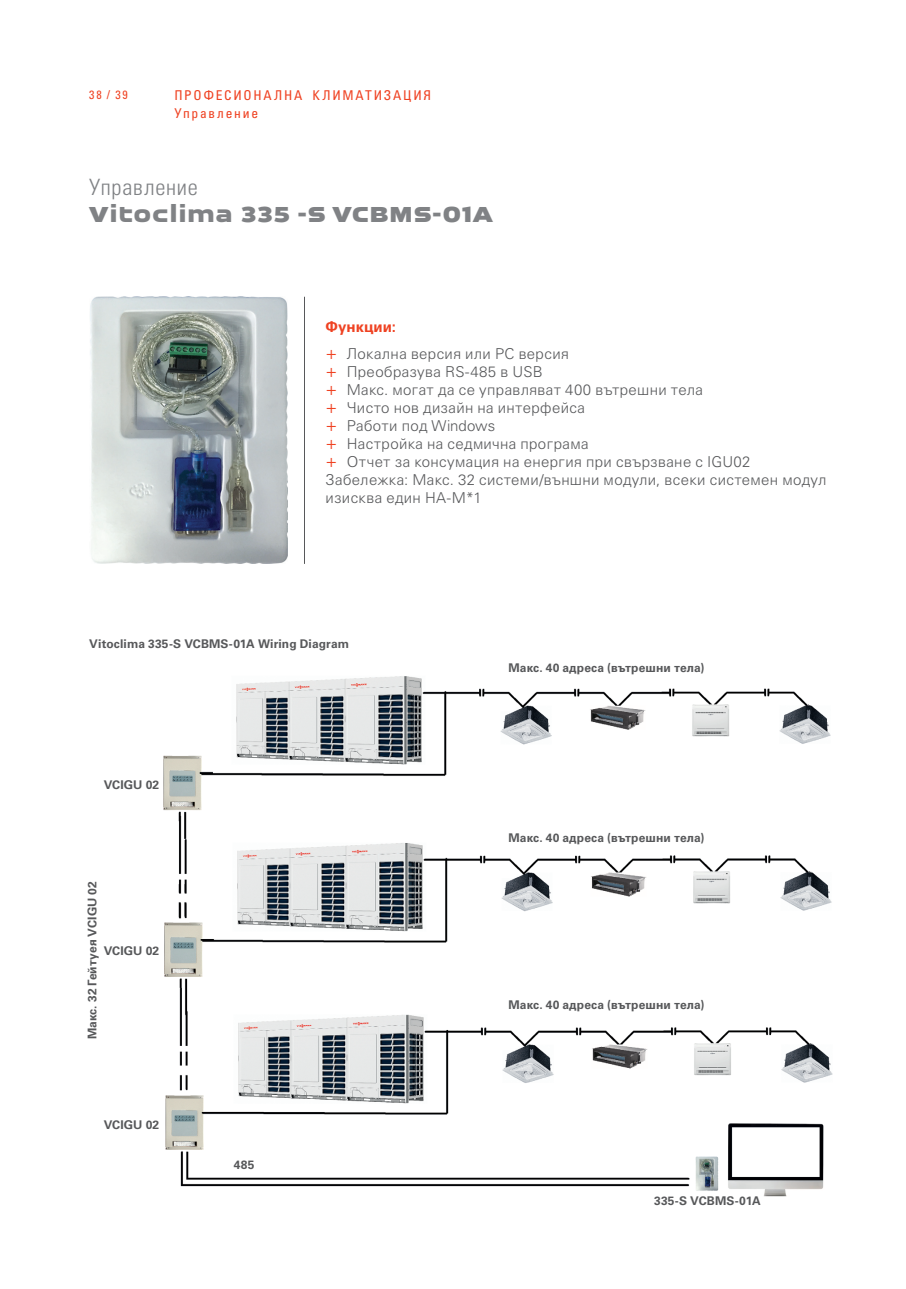
<style>
.page{position:relative;width:906px;height:1289px;background:#fff}
.page>*{position:absolute;margin:0;border:0;box-sizing:border-box;transform-origin:0 0}
.t1{font:700 22.5px "Viessmann";letter-spacing:.02em;color:#808285}
.t2{font:22.5px "Univers LTCYR 47 Light Cond";letter-spacing:.035em;color:#808285}
.t3{font:300 15px/18px "Univers LTCYR 45";letter-spacing:.025em;color:#57585a}
.t4{font:700 15px "Univers LTCYR 65";color:#ef4222}
.t5{font:condensed 13.5px/18px "Univers LTCYR 57";letter-spacing:.13em;color:#ef4222}
.t6{font:700 12px "Univers LTCYR 65";letter-spacing:.01em;color:#57585a}
.t7{font:condensed 12px "Univers LTCYR 57";color:#ef4222}
.s1{font-size:18px;color:#ef4222}
</style>
<div class="page">
<img style="left:90px;top:297px;width:197px;height:267px">
<hr style="left:304px;top:297px;width:1px;height:267px;background:#57585a">
<img style="left:163px;top:676px;width:670px;height:521px">
<div style="left:504px;top:830px;width:205px;height:15px;background:#fff"></div>
<div style="left:504px;top:997px;width:205px;height:15px;background:#fff"></div>
<div style="left:104px;top:1118px;width:61px;height:12px;background:#fff"></div>
<div style="left:654px;top:1193px;width:108px;height:13px;background:#fff"></div>
<div style="left:231px;top:1158px;width:26px;height:13px;background:#fff"></div>
<p class="t7" style="left:89px;top:87px;width:40px">38 / 39</p>
<p class="t5" style="left:174px;top:86px;width:258px">ПРОФЕСИОНАЛНА КЛИМАТИЗАЦИЯ<br>Управление</p>
<h1 class="t2" style="left:89px;top:171px;width:110px">Управление</h1>
<h1 class="t1" style="left:89px;top:199px;width:404px">Vitoclima 335 -S VCBMS-01A</h1>
<p class="t4" style="left:325px;top:316px;width:72px">Функции:</p>
<p class="t3" style="left:325px;top:344px;width:502px"><span class="s1">+</span> Локална версия или PC версия<br><span class="s1">+</span> Преобразува RS-485 в USB<br><span class="s1">+</span> Макс. могат да се управляват 400 вътрешни тела<br><span class="s1">+</span> Чисто нов дизайн на интерфейса<br><span class="s1">+</span> Работи под Windows<br><span class="s1">+</span> Настройка на седмична програма<br><span class="s1">+</span> Отчет за консумация на енергия при свързване с IGU02<br>Забележка: Макс. 32 системи/външни модули, всеки системен модул изисква един HA-M*1</p>
<p class="t6" style="left:89px;top:635px;width:261px">Vitoclima 335-S VCBMS-01A Wiring Diagram</p>
<p class="t6" style="left:104px;top:776px;width:57px">VCIGU 02</p>
<p class="t6" style="left:84px;top:1039px;width:160px;rotate:-90deg">Макс. 32 Гейтуея VCIGU 02</p>
<p class="t6" style="left:104px;top:942px;width:57px">VCIGU 02</p>
<p class="t6" style="left:104px;top:1115px;width:57px">VCIGU 02</p>
<p class="t6" style="left:234px;top:1156px;width:22px">485</p>
<p class="t6" style="left:508px;top:659px;width:198px">Макс. 40 адреса (вътрешни тела)</p>
<p class="t6" style="left:508px;top:829px;width:198px">Макс. 40 адреса (вътрешни тела)</p>
<p class="t6" style="left:508px;top:996px;width:198px">Макс. 40 адреса (вътрешни тела)</p>
<p class="t6" style="left:654px;top:1191px;width:108px">335-S VCBMS-01A</p>
</div>
